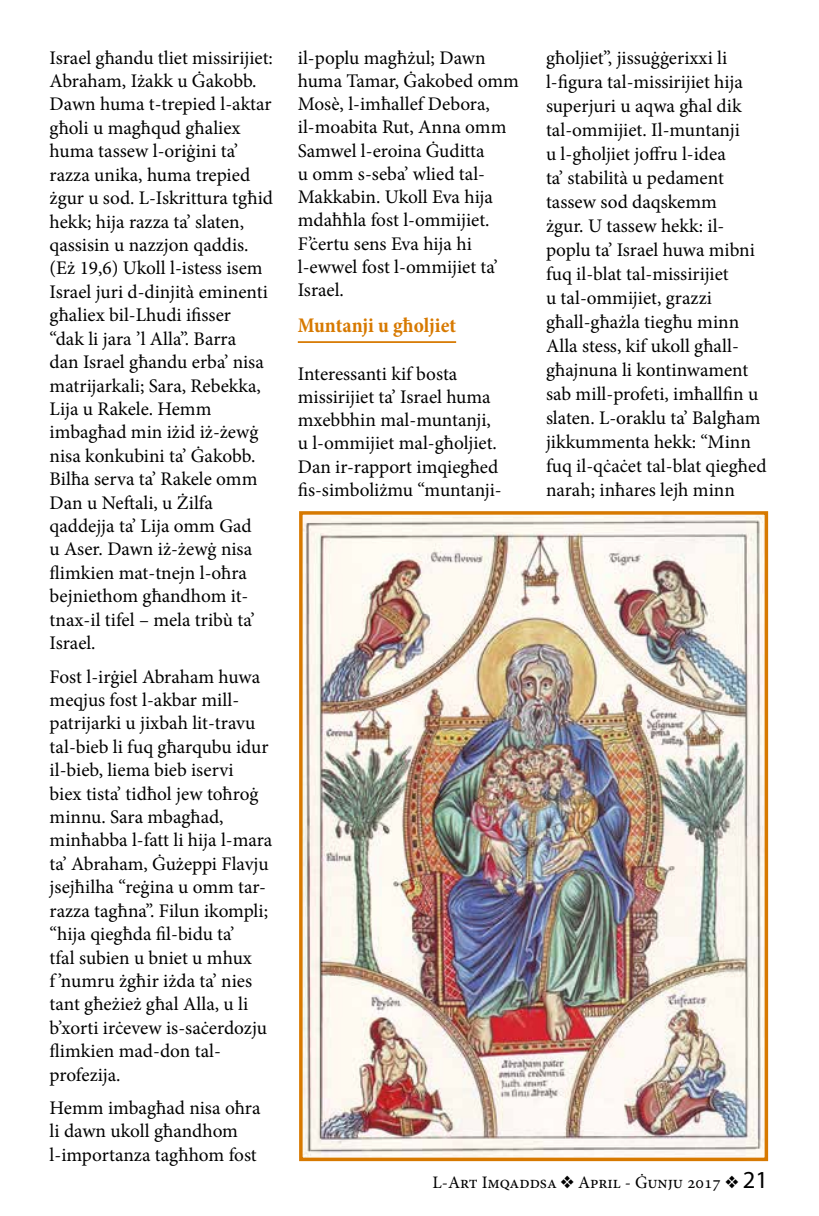
<style>
.page{position:relative;width:819px;height:1216px;background:#fff}
.page>*{position:absolute;margin:0;border:0;box-sizing:border-box;transform-origin:0 0}
.t1{font:700 condensed 21px "Minion Pro";color:#d77900}
.t2{font:19.25px/23.4px "Minion Pro";color:#000}
.t3{font:17.5px "Minion Pro";color:#000}
.s1{font-family:"Myriad Pro";font-size:24.5px}
</style>
<div class="page">
<hr style="left:298px;top:341px;width:158px;height:2px;background:#d77900">
<img style="left:304px;top:516px;width:459px;height:640px">
<div style="left:299px;top:511px;width:469px;height:650px;border:4px solid #d77900"></div>
<div style="left:421px;top:1158px;width:355px;height:45px;background:#fff"></div>
<p class="t2" style="left:50px;top:46px;width:225px">Israel għandu tliet missirijiet:<br>Abraham, Iżakk u Ġakobb.<br>Dawn huma t-trepied l-aktar għoli u magħqud għaliex huma tassew l-oriġini ta’ razza unika, huma trepied żgur u sod. L-Iskrittura tgħid hekk; hija razza ta’ slaten, qassisin u nazzjon qaddis. (Eż 19,6) Ukoll l-istess isem<br>Israel juri d-dinjità eminenti għaliex bil-Lhudi ifisser<br>“dak li jara ’l Alla”. Barra<br>dan Israel għandu erba’ nisa matrijarkali; Sara, Rebekka,<br>Lija u Rakele. Hemm imbagħad min iżid iż-żewġ nisa konkubini ta’ Ġakobb.<br>Bilħa serva ta’ Rakele omm<br>Dan u Neftali, u Żilfa qaddejja ta’ Lija omm Gad<br>u Aser. Dawn iż-żewġ nisa flimkien mat-tnejn l-oħra bejniethom għandhom it&shy;tnax-il tifel – mela tribù ta’<br>Israel.</p>
<p class="t2" style="left:50px;top:664px;width:224px">Fost l-irġiel Abraham huwa meqjus fost l-akbar mill&shy;patrijarki u jixbah lit-travu tal-bieb li fuq għarqubu idur il-bieb, liema bieb iservi<br>biex tista’ tidħol jew toħroġ minnu. Sara mbagħad, minħabba l-fatt li hija l-mara ta’ Abraham, Ġużeppi Flavju jsejħilha “reġina u omm tar&shy;razza tagħna”. Filun ikompli; “hija qiegħda fil-bidu ta’<br>tfal subien u bniet u mhux<br>f ’numru żgħir iżda ta’ nies tant għeżież għal Alla, u li b’xorti irċevew is-saċerdozju flimkien mad-don tal&shy;profezija.</p>
<p class="t2" style="left:50px;top:1096px;width:212px">Hemm imbagħad nisa oħra li dawn ukoll għandhom l-importanza tagħhom fost</p>
<p class="t2" style="left:298px;top:46px;width:223px">il-poplu magħżul; Dawn huma Tamar, Ġakobed omm<br>Mosè, l-imħallef Debora, il-moabita Rut, Anna omm<br>Samwel l-eroina Ġuditta<br>u omm s-seba’ wlied tal-<br>Makkabin. Ukoll Eva hija mdaħħla fost l-ommijiet.<br>F’ċertu sens Eva hija hi l-ewwel fost l-ommijiet ta’<br>Israel.</p>
<p class="t1" style="left:298px;top:310px;width:160px">Muntanji u għoljiet</p>
<p class="t2" style="left:298px;top:362px;width:205px">Interessanti kif bosta missirijiet ta’ Israel huma mxebbhin mal-muntanji, u l-ommijiet mal-għoljiet.<br>Dan ir-rapport imqiegħed fis-simboliżmu “muntanji-</p>
<p class="t2" style="left:546px;top:46px;width:222px;line-height:24px">għoljiet”, jissuġġerixxi li l-figura tal-missirijiet hija superjuri u aqwa għal dik tal-ommijiet. Il-muntanji<br>u l-għoljiet joffru l-idea<br>ta’ stabilità u pedament tassew sod daqskemm<br>żgur. U tassew hekk: il&shy;poplu ta’ Israel huwa mibni fuq il-blat tal-missirijiet<br>u tal-ommijiet, grazzi għall-għażla tiegħu minn<br>Alla stess, kif ukoll għall&shy;għajnuna li kontinwament sab mill-profeti, imħallfin u slaten. L-oraklu ta’ Balgħam jikkummenta hekk: “Minn fuq il-qċaċet tal-blat qiegħed narah; inħares lejh minn</p>
<p class="t3" style="left:432px;top:1170px;width:337px">L-Art Imqaddsa ❖ April - Ġunju 2017 ❖ <span class="s1">21</span></p>
</div>
